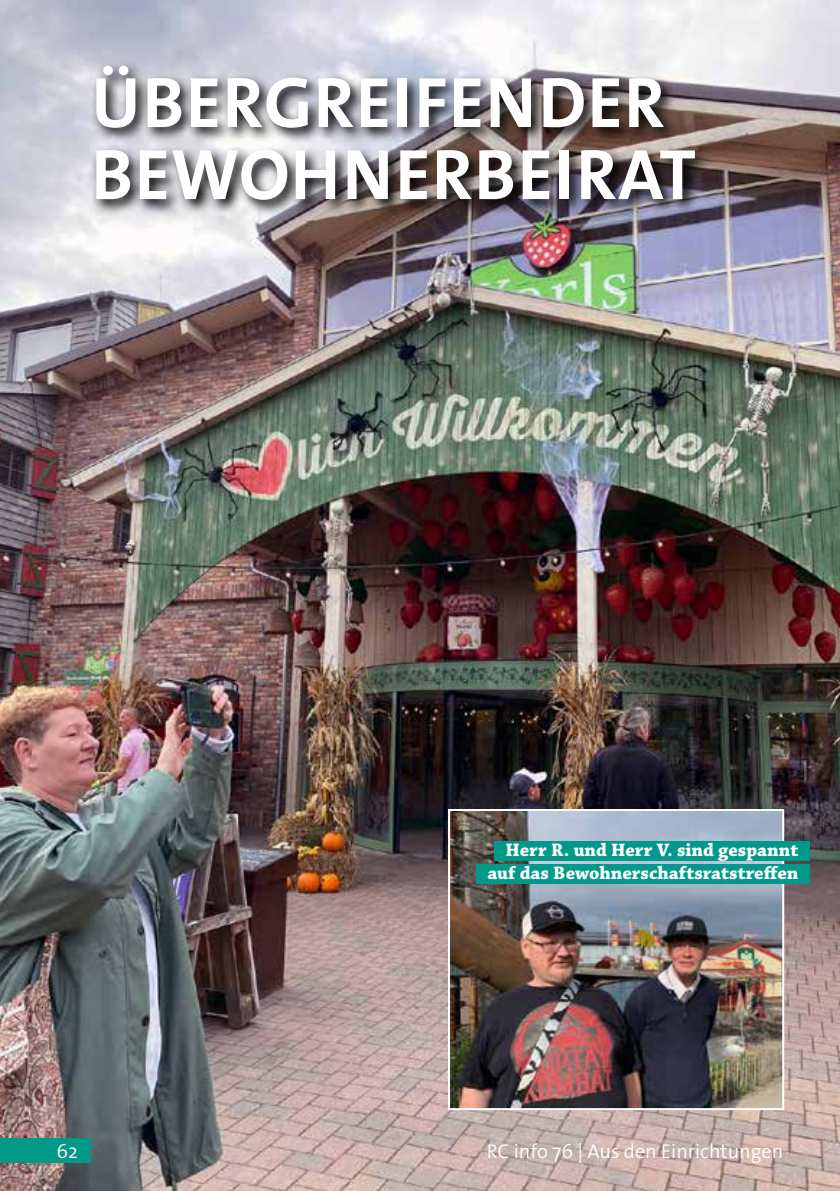
<style>
.page{position:relative;width:840px;height:1191px;background:#fff}
.page>*{position:absolute;margin:0;border:0;box-sizing:border-box;transform-origin:0 0}
.t1{font:700 72px/72px "The Sans Os F";letter-spacing:.015em;color:#fff}
.t2{font:300 20px "The Sans Os F";color:#fff}
.t3{font:700 19px/23px "Chaparral Pro";color:#fff;text-align:right}
</style>
<div class="page">
<img style="left:0;top:0;width:839px;height:1191px">
<div style="left:0;top:1138px;width:91px;height:24px;background:#00998a"></div>
<img style="left:451px;top:812px;width:329px;height:295px">
<div style="left:448px;top:809px;width:335px;height:301px;border:2px solid #fff"></div>
<img style="left:91px;top:62px;width:619px;height:154px">
<div style="left:494px;top:842px;width:315px;height:19px;background:#00998a"></div>
<div style="left:475px;top:865px;width:334px;height:19px;background:#00998a"></div>
<h1 class="t1" style="left:91px;top:67px;width:605px">ÜBERGREIFENDER<br>BEWOHNERBEIRAT</h1>
<p class="t3" style="left:487px;top:839px;width:312px">Herr R. und Herr V. sind gespannt auf das Bewohnerschaftsratstreffen</p>
<p class="t2" style="left:56px;top:1138px;width:23px">62</p>
<p class="t2" style="left:486px;top:1138px;width:298px">RC info 76 | Aus den Einrichtungen</p>
</div>
